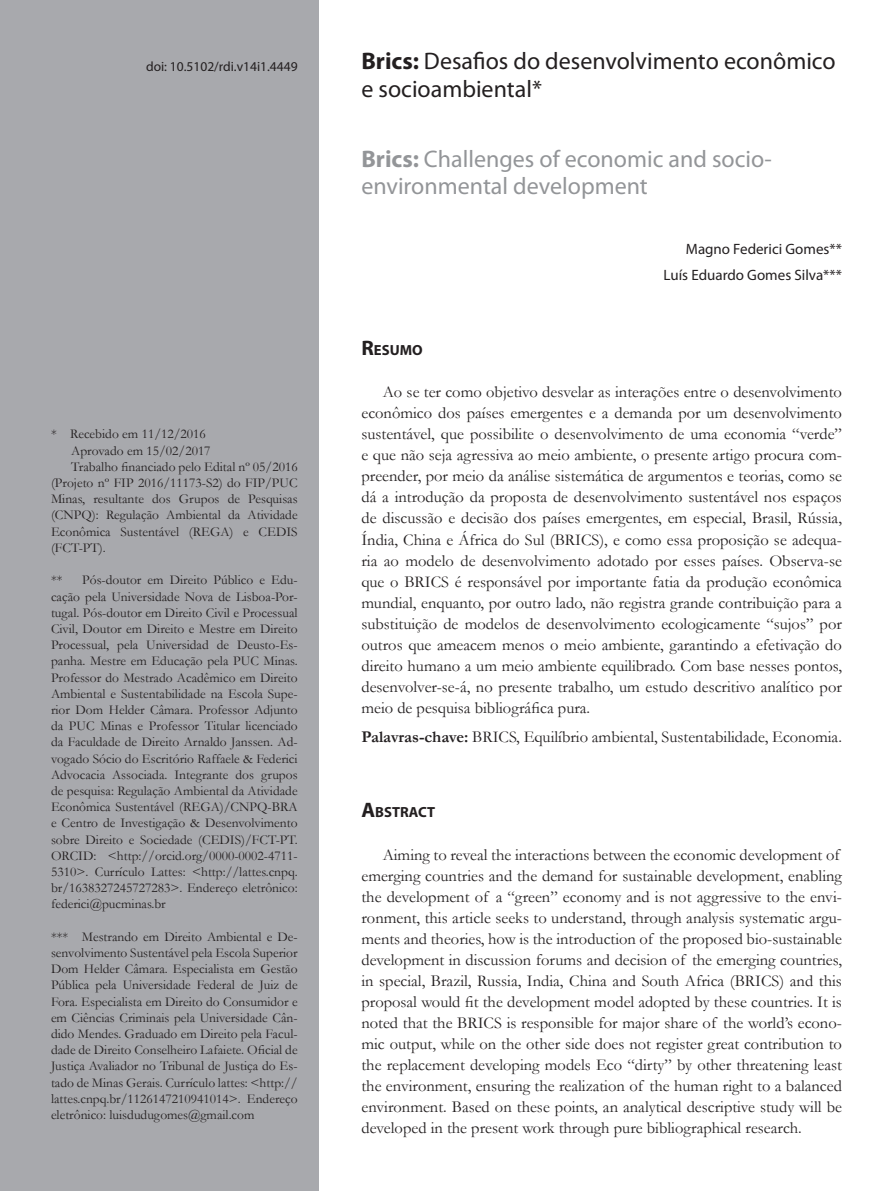
<style>
.page{position:relative;width:893px;height:1191px;background:#fff}
.page>*{position:absolute;margin:0;border:0;box-sizing:border-box;transform-origin:0 0}
.Tit2{font:24px/27.6px "Myriad Pro";color:#939598}
.Tit{font:24px/27.6px "Myriad Pro";color:#231f20}
.texto{font:16.5px/21px "Garamond";color:#231f20;text-align:justify}
.text_sem_recuo{font:16.5px "Garamond";color:#231f20}
.Myriad_10{font:15px "Myriad Pro";color:#231f20}
.Subt_resumo{font:700 14.7px "Myriad Pro";color:#231f20}
.rodape{font:13.5px/16.2px "Garamond";color:#231f20;text-align:justify}
.Doi{font:13.5px "Myriad Pro";color:#231f20}
.s1{font-weight:700}
.s2{font-size:21px}
</style>
<div class="page">
<div style="left:0;top:0;width:319px;height:1191px;background:#a8a9ad"></div>
<p class="Doi" style="left:146px;top:58px;width:153px">doi: 10.5102/rdi.v14i1.4449</p>
<p class="Tit" style="left:361px;top:47px;width:476px"><span class="s1">Brics:</span> Desafios do desenvolvimento econômico e socioambiental*</p>
<p class="Tit2" style="left:361px;top:145px;width:412px"><span class="s1">Brics:</span> Challenges of economic and socio&shy;environmental development</p>
<p class="rodape" style="left:51px;top:426px;width:156px">* Recebido em 11/12/2016</p>
<p class="rodape" style="left:71px;top:442px;width:141px">Aprovado em 15/02/2017</p>
<p class="rodape" style="left:51px;top:458px;width:248px;text-indent:20px">Trabalho financiado pelo Edital nº 05/2016 (Projeto nº FIP 2016/11173-S2) do FIP/PUC Minas, resultante dos Grupos de Pesquisas (CNPQ): Regulação Ambiental da Atividade Econômica Sustentável (REGA) e CEDIS (FCT-PT).</p>
<p class="rodape" style="left:51px;top:571px;width:13px">**</p>
<p class="rodape" style="left:51px;top:571px;width:248px;text-indent:31px">Pós-doutor em Direito Público e Edu&shy;cação pela Universidade Nova de Lisboa-Por&shy;tugal. Pós-doutor em Direito Civil e Processual Civil, Doutor em Direito e Mestre em Direito Processual, pela Universidad de Deusto-Es&shy;panha. Mestre em Educação pela PUC Minas.<br>Professor do Mestrado Acadêmico em Direito Ambiental e Sustentabilidade na Escola Supe&shy;rior Dom Helder Câmara. Professor Adjunto da PUC Minas e Professor Titular licenciado da Faculdade de Direito Arnaldo Janssen. Ad&shy;vogado Sócio do Escritório Raffaele &amp; Federici Advocacia Associada. Integrante dos grupos de pesquisa: Regulação Ambiental da Atividade Econômica Sustentável (REGA)/CNPQ-BRA e Centro de Investigação &amp; Desenvolvimento sobre Direito e Sociedade (CEDIS)/FCT-PT.<br>ORCID: &lt;http://orcid.org/0000-0002-4711- 5310&gt;. Currículo Lattes: &lt;http://lattes.cnpq. br/1638327245727283&gt;. Endereço eletrônico: federici@pucminas.br</p>
<p class="rodape" style="left:51px;top:928px;width:248px">*** Mestrando em Direito Ambiental e De&shy;senvolvimento Sustentável pela Escola Superior Dom Helder Câmara. Especialista em Gestão Pública pela Universidade Federal de Juiz de Fora. Especialista em Direito do Consumidor e em Ciências Criminais pela Universidade Cân&shy;dido Mendes. Graduado em Direito pela Facul&shy;dade de Direito Conselheiro Lafaiete. Oficial de Justiça Avaliador no Tribunal de Justiça do Es&shy;tado de Minas Gerais. Currículo lattes: &lt;http:// lattes.cnpq.br/1126147210941014&gt;. Endereço eletrônico: luisdudugomes@gmail.com</p>
<p class="Myriad_10" style="left:686px;top:240px;width:158px">Magno Federici Gomes**</p>
<p class="Myriad_10" style="left:664px;top:266px;width:180px">Luís Eduardo Gomes Silva***</p>
<p class="Subt_resumo" style="left:361px;top:341px;width:63px"><span class="s2">R</span>ESUMO</p>
<p class="texto" style="left:361px;top:381px;width:482px;text-indent:21px">Ao se ter como objetivo desvelar as interações entre o desenvolvimento econômico dos países emergentes e a demanda por um desenvolvimento sustentável, que possibilite o desenvolvimento de uma economia “verde” e que não seja agressiva ao meio ambiente, o presente artigo procura com&shy;preender, por meio da análise sistemática de argumentos e teorias, como se dá a introdução da proposta de desenvolvimento sustentável nos espaços de discussão e decisão dos países emergentes, em especial, Brasil, Rússia, Índia, China e África do Sul (BRICS), e como essa proposição se adequa&shy;ria ao modelo de desenvolvimento adotado por esses países. Observa-se que o BRICS é responsável por importante fatia da produção econômica mundial, enquanto, por outro lado, não registra grande contribuição para a substituição de modelos de desenvolvimento ecologicamente “sujos” por outros que ameacem menos o meio ambiente, garantindo a efetivação do direito humano a um meio ambiente equilibrado. Com base nesses pontos, desenvolver-se-á, no presente trabalho, um estudo descritivo analítico por meio de pesquisa bibliográfica pura.</p>
<p class="text_sem_recuo" style="left:361px;top:726px;width:482px"><span class="s1">Palavras-chave:</span> BRICS, Equilíbrio ambiental, Sustentabilidade, Economia.</p>
<p class="Subt_resumo" style="left:361px;top:802px;width:75px"><span class="s2">A</span>BSTRACT</p>
<p class="texto" style="left:361px;top:843px;width:482px;text-align:left;text-indent:21px">Aiming to reveal the interactions between the economic development of emerging countries and the demand for sustainable development, enabling the development of a “green” economy and is not aggressive to the envi&shy;ronment, this article seeks to understand, through analysis systematic argu&shy;ments and theories, how is the introduction of the proposed bio-sustainable development in discussion forums and decision of the emerging countries, in special, Brazil, Russia, India, China and South Africa (BRICS) and this proposal would fit the development model adopted by these countries. It is noted that the BRICS is responsible for major share of the world’s econo&shy;mic output, while on the other side does not register great contribution to the replacement developing models Eco “dirty” by other threatening least the environment, ensuring the realization of the human right to a balanced environment. Based on these points, an analytical descriptive study will be developed in the present work through pure bibliographical research.</p>
</div>
